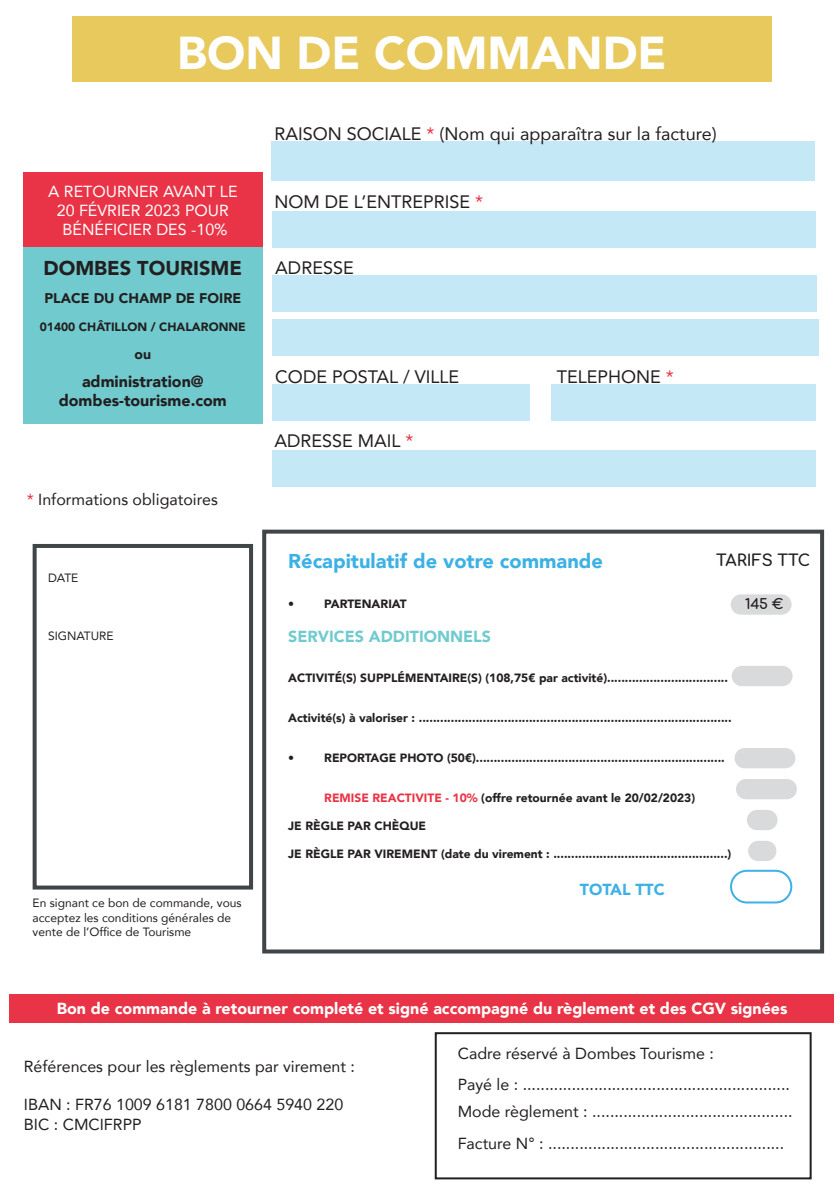
<style>
.page{position:relative;width:840px;height:1191px;background:#fff}
.page>*{position:absolute;margin:0;border:0;box-sizing:border-box;transform-origin:0 0}
.t1{font:900 46px "Avenir";color:#fff}
.t2{font:900 20px "Avenir";color:#3db1e5}
.t3{font:900 20px "Avenir";color:#231f20}
.t4{font:18px "Avenir";color:#231f20}
.t5{font:16px "Avenir";color:#231f20}
.t6{font:900 16px "Avenir";color:#fff}
.t7{font:16px "Avenir";color:#fff}
.t8{font:900 16px "Avenir";color:#231f20}
.t9{font:900 16px "Avenir";color:#71cbce}
.t10{font:700 16px "Comfortaa";color:#231f20}
.t11{font:900 16px "Avenir";color:#3db1e5}
.t12{font:900 14px "Avenir";color:#231f20}
.t13{font:700 14px "Comfortaa";color:#231f20}
.t14{font:900 12px "Avenir";color:#231f20}
.t15{font:12px/14.4px "Avenir";color:#231f20}
.s1{color:#e83446}
</style>
<div class="page">
<div style="left:434px;top:1032px;width:377px;height:147px;border:2px solid #231f20"></div>
<div style="left:72px;top:17px;width:699px;height:65px;background:#e8c95e"></div>
<div style="left:9px;top:994px;width:823px;height:28px;background:#e83446"></div>
<div style="left:271px;top:141px;width:542px;height:40px;background:#c4e8f6"></div>
<div style="left:272px;top:211px;width:543px;height:37px;background:#c4e8f6"></div>
<div style="left:272px;top:275px;width:544px;height:36px;background:#c4e8f6"></div>
<div style="left:272px;top:319px;width:546px;height:37px;background:#c4e8f6"></div>
<div style="left:272px;top:384px;width:257px;height:37px;background:#c4e8f6"></div>
<div style="left:550px;top:384px;width:265px;height:37px;background:#c4e8f6"></div>
<div style="left:272px;top:450px;width:543px;height:36px;background:#c4e8f6"></div>
<div style="left:23px;top:189px;width:239px;height:234px;background:#71cbce"></div>
<div style="left:23px;top:173px;width:239px;height:74px;background:#e83446"></div>
<div style="left:262px;top:529px;width:561px;height:424px;border:4px solid #404648"></div>
<div style="left:730px;top:594px;width:61px;height:20px;background:#d9dadb;border-radius:10px"></div>
<div style="left:731px;top:666px;width:61px;height:20px;background:#d9dadb;border-radius:10px"></div>
<div style="left:734px;top:748px;width:61px;height:20px;background:#d9dadb;border-radius:10px"></div>
<div style="left:729px;top:869px;width:62px;height:34px;border:2px solid #3db1e5;border-radius:16px"></div>
<div style="left:33px;top:544px;width:220px;height:345px;border:4px solid #404648"></div>
<div style="left:746px;top:810px;width:31px;height:20px;background:#d9dadb;border-radius:10px"></div>
<svg style="left:747px;top:840px;width:29px;height:21px"></svg>
<div style="left:735px;top:779px;width:61px;height:20px;background:#d9dadb;border-radius:10px"></div>
<p class="t1" style="left:177px;top:13px;width:490px">BON DE COMMANDE</p>
<p class="t7" style="left:48px;top:178px;width:191px">A RETOURNER AVANT LE</p>
<p class="t7" style="left:57px;top:197px;width:173px">20 FÉVRIER 2023 POUR</p>
<p class="t7" style="left:62px;top:217px;width:166px">BÉNÉFICIER DES -10%</p>
<p class="t3" style="left:43px;top:251px;width:200px">DOMBES TOURISME</p>
<p class="t12" style="left:44px;top:286px;width:198px">PLACE DU CHAMP DE FOIRE</p>
<p class="t14" style="left:40px;top:317px;width:207px">01400 CHÂTILLON / CHALARONNE</p>
<p class="t12" style="left:134px;top:342px;width:18px">ou</p>
<p class="t8" style="left:82px;top:368px;width:123px">administration@</p>
<p class="t8" style="left:59px;top:387px;width:169px">dombes-tourisme.com</p>
<p class="t5" style="left:27px;top:486px;width:192px"><span class="s1">*</span> Informations obligatoires</p>
<p class="t15" style="left:48px;top:571px;width:32px">DATE</p>
<p class="t15" style="left:48px;top:628px;width:67px">SIGNATURE</p>
<p class="t15" style="left:33px;top:895px;width:210px">En signant ce bon de commande, vous acceptez les conditions générales de vente de l’Office de Tourisme</p>
<p class="t4" style="left:274px;top:119px;width:443px">RAISON SOCIALE <span class="s1">*</span> (Nom qui apparaîtra sur la facture)</p>
<p class="t4" style="left:274px;top:187px;width:210px">NOM DE L’ENTREPRISE <span class="s1">*</span></p>
<p class="t4" style="left:275px;top:253px;width:80px">ADRESSE</p>
<p class="t4" style="left:275px;top:362px;width:185px">CODE POSTAL / VILLE</p>
<p class="t4" style="left:556px;top:362px;width:119px">TELEPHONE <span class="s1">*</span></p>
<p class="t4" style="left:274px;top:426px;width:141px">ADRESSE MAIL <span class="s1">*</span></p>
<p class="t2" style="left:288px;top:544px;width:316px">Récapitulatif de votre commande</p>
<p class="t14" style="left:288px;top:593px;width:7px">•</p>
<p class="t14" style="left:324px;top:593px;width:84px">PARTENARIAT</p>
<p class="t9" style="left:288px;top:622px;width:204px">SERVICES ADDITIONNELS</p>
<p class="t14" style="left:288px;top:667px;width:441px">ACTIVITÉ(S) SUPPLÉMENTAIRE(S) (108,75€ par activité)..................................</p>
<p class="t14" style="left:288px;top:707px;width:444px">Activité(s) à valoriser : ........................................................................................</p>
<p class="t14" style="left:288px;top:747px;width:7px">•</p>
<p class="t14" style="left:324px;top:747px;width:402px">REPORTAGE PHOTO (50€)......................................................................</p>
<p class="t14" style="left:324px;top:787px;width:372px"><span class="s1">REMISE REACTIVITE - 10%</span> (offre retournée avant le 20/02/2023)</p>
<p class="t14" style="left:288px;top:815px;width:139px">JE RÈGLE PAR CHÈQUE</p>
<p class="t14" style="left:288px;top:843px;width:444px">JE RÈGLE PAR VIREMENT (date du virement : .................................................)</p>
<p class="t10" style="left:715px;top:546px;width:95px">TARIFS TTC</p>
<p class="t13" style="left:744px;top:591px;width:40px">145 €</p>
<p class="t11" style="left:579px;top:875px;width:86px">TOTAL TTC</p>
<p class="t6" style="left:57px;top:995px;width:731px">Bon de commande à retourner completé et signé accompagné du règlement et des CGV signées</p>
<p class="t5" style="left:24px;top:1053px;width:332px">Références pour les règlements par virement :</p>
<p class="t5" style="left:24px;top:1092px;width:321px">IBAN : FR76 1009 6181 7800 0664 5940 220</p>
<p class="t5" style="left:24px;top:1111px;width:119px">BIC : CMCIFRPP</p>
<p class="t5" style="left:457px;top:1040px;width:257px">Cadre réservé à Dombes Tourisme :</p>
<p class="t5" style="left:457px;top:1071px;width:333px">Payé le : ............................................................</p>
<p class="t5" style="left:457px;top:1098px;width:336px">Mode règlement : .............................................</p>
<p class="t5" style="left:457px;top:1130px;width:328px">Facture N° : .....................................................</p>
</div>
